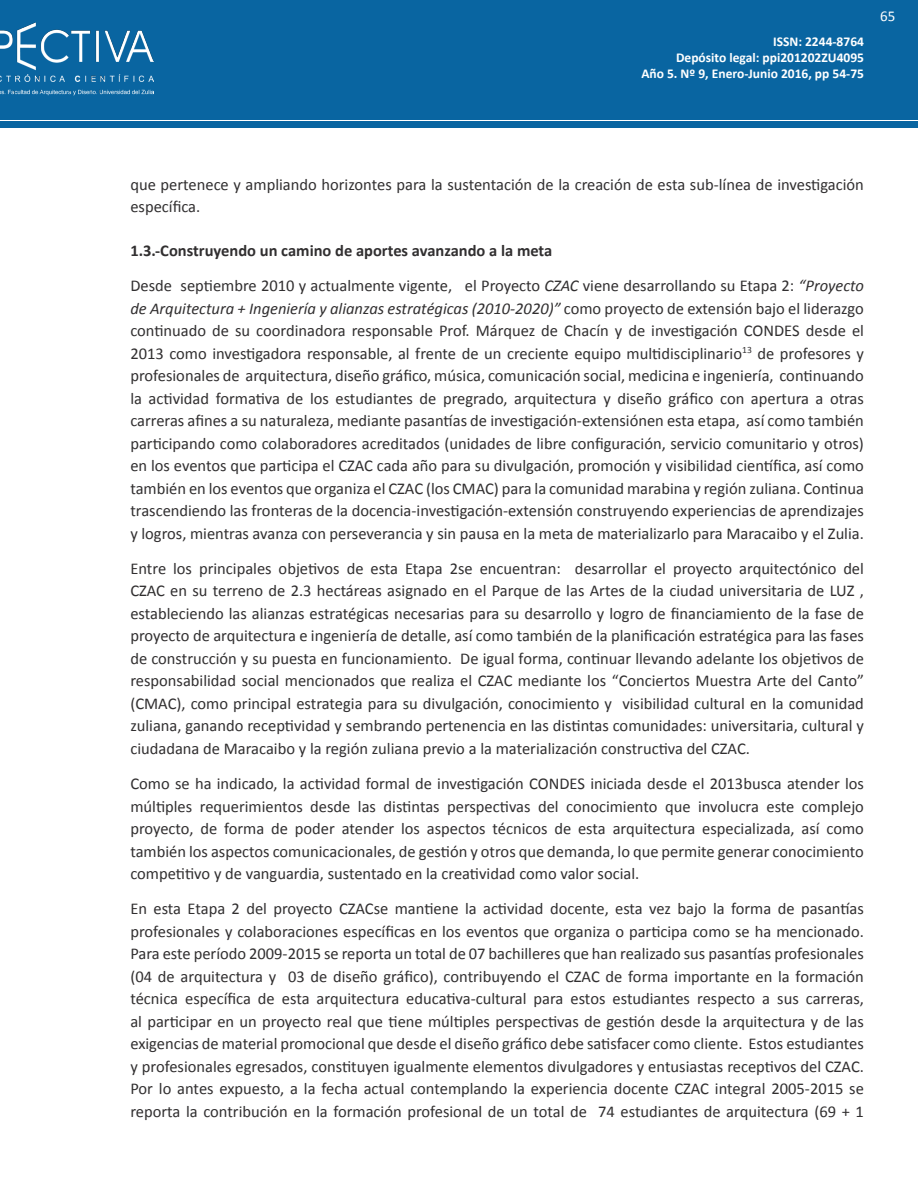
<style>
.page{position:relative;width:918px;height:1188px;background:#fff}
.page>*{position:absolute;margin:0;border:0;box-sizing:border-box;transform-origin:0 0}
.Paragraph_Style_2{font:16.5px/22.5px "Calibri";color:#312f30;text-align:justify}
.Paragraph_Style_2-2{font:700 16.5px "Calibri";color:#312f30}
.t1{font:15px "Calibri";color:#fff}
.t2{font:700 13.5px/16.2px "Calibri";color:#fff;text-align:right}
.s1{font-style:italic}
</style>
<div class="page">
<div style="left:0;top:0;width:918px;height:119px;background:#0965a1"></div>
<div style="left:0;top:121px;width:918px;height:6px;background:#0965a1"></div>
<img style="left:0;top:22px;width:153px;height:74px">
<p class="t2" style="left:641px;top:33px;width:224px">ISSN: 2244-8764<br>Depósito legal: ppi201202ZU4095<br>Año 5. Nº 9, Enero-Junio 2016, pp 54-75</p>
<p class="t1" style="left:880px;top:6px;width:17px">65</p>
<p class="Paragraph_Style_2" style="left:130px;top:173px;width:735px">que pertenece y ampliando horizontes para la sustentación de la creación de esta sub-línea de investigación específica.</p>
<p class="Paragraph_Style_2-2" style="left:130px;top:240px;width:423px">1.3.-Construyendo un camino de aportes avanzando a la meta</p>
<p class="Paragraph_Style_2" style="left:130px;top:275px;width:735px">Desde septiembre 2010 y actualmente vigente, el Proyecto <span class="s1">CZAC</span> viene desarrollando su Etapa 2: <span class="s1">“Proyecto de Arquitectura + Ingeniería y alianzas estratégicas (2010-2020)”</span> como proyecto de extensión bajo el liderazgo continuado de su coordinadora responsable Prof. Márquez de Chacín y de investigación CONDES desde el 2013 como investigadora responsable, al frente de un creciente equipo multidisciplinario<sup>13</sup> de profesores y profesionales de arquitectura, diseño gráfico, música, comunicación social, medicina e ingeniería, continuando la actividad formativa de los estudiantes de pregrado, arquitectura y diseño gráfico con apertura a otras carreras afines a su naturaleza, mediante pasantías de investigación-extensiónen esta etapa, así como también participando como colaboradores acreditados (unidades de libre configuración, servicio comunitario y otros) en los eventos que participa el CZAC cada año para su divulgación, promoción y visibilidad científica, así como también en los eventos que organiza el CZAC (los CMAC) para la comunidad marabina y región zuliana. Continua trascendiendo las fronteras de la docencia-investigación-extensión construyendo experiencias de aprendizajes y logros, mientras avanza con perseverancia y sin pausa en la meta de materializarlo para Maracaibo y el Zulia.</p>
<p class="Paragraph_Style_2" style="left:130px;top:557px;width:735px">Entre los principales objetivos de esta Etapa 2se encuentran: desarrollar el proyecto arquitectónico del CZAC en su terreno de 2.3 hectáreas asignado en el Parque de las Artes de la ciudad universitaria de LUZ , estableciendo las alianzas estratégicas necesarias para su desarrollo y logro de financiamiento de la fase de proyecto de arquitectura e ingeniería de detalle, así como también de la planificación estratégica para las fases de construcción y su puesta en funcionamiento. De igual forma, continuar llevando adelante los objetivos de responsabilidad social mencionados que realiza el CZAC mediante los “Conciertos Muestra Arte del Canto” (CMAC), como principal estrategia para su divulgación, conocimiento y visibilidad cultural en la comunidad zuliana, ganando receptividad y sembrando pertenencia en las distintas comunidades: universitaria, cultural y ciudadana de Maracaibo y la región zuliana previo a la materialización constructiva del CZAC.</p>
<p class="Paragraph_Style_2" style="left:130px;top:773px;width:735px">Como se ha indicado, la actividad formal de investigación CONDES iniciada desde el 2013busca atender los múltiples requerimientos desde las distintas perspectivas del conocimiento que involucra este complejo proyecto, de forma de poder atender los aspectos técnicos de esta arquitectura especializada, así como también los aspectos comunicacionales, de gestión y otros que demanda, lo que permite generar conocimiento competitivo y de vanguardia, sustentado en la creatividad como valor social.</p>
<p class="Paragraph_Style_2" style="left:130px;top:898px;width:735px">En esta Etapa 2 del proyecto CZACse mantiene la actividad docente, esta vez bajo la forma de pasantías profesionales y colaboraciones específicas en los eventos que organiza o participa como se ha mencionado.<br>Para este período 2009-2015 se reporta un total de 07 bachilleres que han realizado sus pasantías profesionales (04 de arquitectura y 03 de diseño gráfico), contribuyendo el CZAC de forma importante en la formación técnica específica de esta arquitectura educativa-cultural para estos estudiantes respecto a sus carreras, al participar en un proyecto real que tiene múltiples perspectivas de gestión desde la arquitectura y de las exigencias de material promocional que desde el diseño gráfico debe satisfacer como cliente. Estos estudiantes y profesionales egresados, constituyen igualmente elementos divulgadores y entusiastas receptivos del CZAC.<br>Por lo antes expuesto, a la fecha actual contemplando la experiencia docente CZAC integral 2005-2015 se reporta la contribución en la formación profesional de un total de 74 estudiantes de arquitectura (69 + 1</p>
</div>
